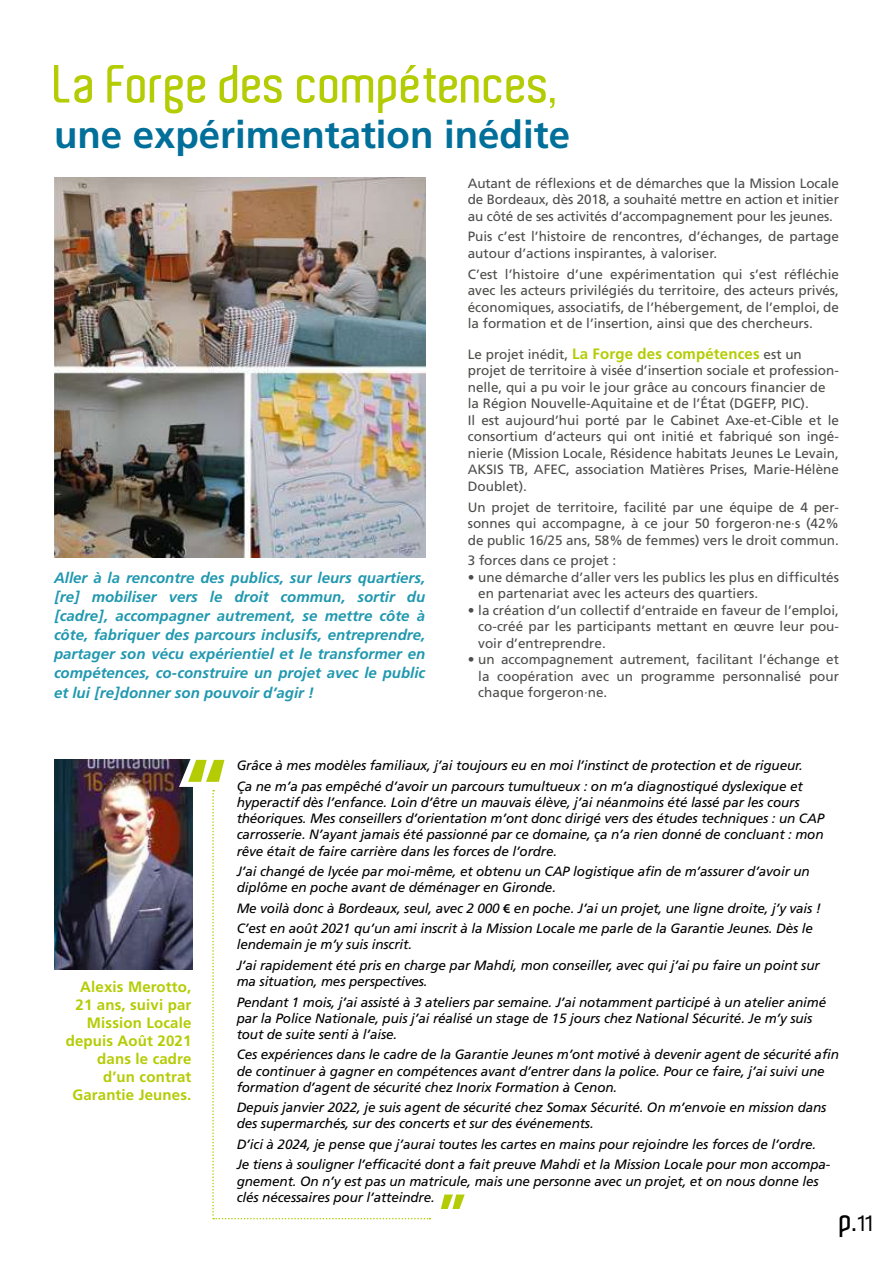
<style>
.page{position:relative;width:893px;height:1263px;background:#fff}
.page>*{position:absolute;margin:0;border:0;box-sizing:border-box;transform-origin:0 0}
.t1{font:600 51.75px "Aldo";color:#b4cc04}
.t2{font:700 38.4px "Frutiger";color:#006f99}
.t3{font:600 29.7px "Aldo";color:#000}
.t4{font:italic 700 15px/19px "Frutiger";color:#2098af;text-align:justify}
.t5{font:700 15px/18px "Frutiger";letter-spacing:.01em;color:#b4cc04;text-align:right}
.t6{font:italic 13.5px/16.2px "Frutiger";letter-spacing:-.01em;color:#000}
.t7{font:13.5px/16.5px "Frutiger";color:#4d4d4c;text-align:justify}
.s1{font-weight:400;font-size:13.5px;color:#4d4d4c}
.s2{font-family:"Myriad Pro";font-weight:600;font-style:normal}
.s3{font-size:21.6px}
</style>
<div class="page">
<img style="left:54px;top:760px;width:125px;height:209px">
<svg style="left:179px;top:759px;width:251px;height:460px"></svg>
<svg style="left:441px;top:1194px;width:24px;height:15px"></svg>
<img style="left:54px;top:177px;width:371px;height:380px">
<h1 class="t1" style="left:54px;top:55px;width:505px">La Forge des compétences,</h1>
<h2 class="t2" style="left:54px;top:112px;width:517px">une expérimentation inédite</h2>
<p class="t4" style="left:54px;top:568px;width:373px">Aller à la rencontre des publics, sur leurs quartiers, [re] mobiliser vers le droit commun, sortir du [cadre], accompagner autrement, se mettre côte à côte, fabriquer des parcours inclusifs, entreprendre, partager son vécu expérientiel et le transformer en compétences, co-construire un projet avec le public et lui [re]donner son pouvoir d’agir !</p>
<p class="t7" style="left:468px;top:175px;width:373px">Autant de réflexions et de démarches que la Mission Locale de Bordeaux, dès 2018, a souhaité mettre en action et initier au côté de ses activités d’accompagnement pour les jeunes.</p>
<p class="t7" style="left:468px;top:228px;width:373px">Puis c’est l’histoire de rencontres, d’échanges, de partage autour d’actions inspirantes, à valoriser.</p>
<p class="t7" style="left:468px;top:266px;width:373px">C’est l’histoire d’une expérimentation qui s’est réfléchie avec les acteurs privilégiés du territoire, des acteurs privés, économiques, associatifs, de l’hébergement, de l’emploi, de la formation et de l’insertion, ainsi que des chercheurs.</p>
<p class="t5" style="left:468px;top:345px;width:336px"><span class="s1">Le projet inédit,</span> La Forge des compétences <span class="s1">est un</span></p>
<p class="t7" style="left:468px;top:362px;width:373px;text-align:left">projet de territoire à visée d’insertion sociale et profession&shy;nelle, qui a pu voir le jour grâce au concours financier de la Région Nouvelle-Aquitaine et de l’État (DGEFP, PIC).<br>Il est aujourd’hui porté par le Cabinet Axe-et-Cible et le consortium d’acteurs qui ont initié et fabriqué son ingé&shy;nierie (Mission Locale, Résidence habitats Jeunes Le Levain, AKSIS TB, AFEC, association Matières Prises, Marie-Hélène Doublet).</p>
<p class="t7" style="left:468px;top:499px;width:373px">Un projet de territoire, facilité par une équipe de 4 per&shy;sonnes qui accompagne, à ce jour 50 forgeron·ne·s (42% de public 16/25 ans, 58% de femmes) vers le droit commun.</p>
<p class="t7" style="left:468px;top:552px;width:150px">3 forces dans ce projet :</p>
<p class="t7" style="left:478px;top:569px;width:362px;text-indent:-11px">• une démarche d’aller vers les publics les plus en difficultés en partenariat avec les acteurs des quartiers.</p>
<p class="t7" style="left:478px;top:602px;width:362px;text-indent:-11px">• la création d’un collectif d’entraide en faveur de l’emploi, co-créé par les participants mettant en œuvre leur pou&shy;voir d’entreprendre.</p>
<p class="t7" style="left:478px;top:651px;width:362px;text-indent:-11px">• un accompagnement autrement, facilitant l’échange et la coopération avec un programme personnalisé pour chaque forgeron·ne.</p>
<p class="t5" style="left:66px;top:978px;width:127px">Alexis Merotto,<br>21 ans, suivi par<br>Mission Locale depuis Août 2021 dans le cadre d’un contrat<br>Garantie Jeunes.</p>
<p class="t6" style="left:237px;top:755px;width:568px;line-height:20.4px">Grâce à mes modèles familiaux, j’ai toujours eu en moi l’instinct de protection et de rigueur.<br>Ça ne m’a pas empêché d’avoir un parcours tumultueux : on m’a diagnostiqué dyslexique et</p>
<p class="t6" style="left:237px;top:794px;width:589px">hyperactif dès l’enfance. Loin d’être un mauvais élève, j’ai néanmoins été lassé par les cours théoriques. Mes conseillers d’orientation m’ont donc dirigé vers des études techniques : un CAP carrosserie. N’ayant jamais été passionné par ce domaine, ça n’a rien donné de concluant : mon rêve était de faire carrière dans les forces de l’ordre.</p>
<p class="t6" style="left:237px;top:863px;width:575px">J’ai changé de lycée par moi-même, et obtenu un CAP logistique afin de m’assurer d’avoir un diplôme en poche avant de déménager en Gironde.</p>
<p class="t6" style="left:237px;top:898px;width:586px;line-height:20.4px">Me voilà donc à Bordeaux, seul, avec 2 000 <span class="s2">€</span> en poche. J’ai un projet, une ligne droite, j’y vais !<br>C’est en août 2021 qu’un ami inscrit à la Mission Locale me parle de la Garantie Jeunes. Dès le</p>
<p class="t6" style="left:237px;top:934px;width:584px;line-height:20.4px">lendemain je m’y suis inscrit.<br>J’ai rapidement été pris en charge par Mahdi, mon conseiller, avec qui j’ai pu faire un point sur</p>
<p class="t6" style="left:237px;top:971px;width:591px;line-height:20.4px">ma situation, mes perspectives.<br>Pendant 1 mois, j’ai assisté à 3 ateliers par semaine. J’ai notamment participé à un atelier animé</p>
<p class="t6" style="left:237px;top:1010px;width:577px">par la Police Nationale, puis j’ai réalisé un stage de 15 jours chez National Sécurité. Je m’y suis tout de suite senti à l’aise.</p>
<p class="t6" style="left:237px;top:1046px;width:604px">Ces expériences dans le cadre de la Garantie Jeunes m’ont motivé à devenir agent de sécurité afin de continuer à gagner en compétences avant d’entrer dans la police. Pour ce faire, j’ai suivi une formation d’agent de sécurité chez Inorix Formation à Cenon.</p>
<p class="t6" style="left:237px;top:1099px;width:591px">Depuis janvier 2022, je suis agent de sécurité chez Somax Sécurité. On m’envoie en mission dans des supermarchés, sur des concerts et sur des événements.</p>
<p class="t6" style="left:237px;top:1134px;width:595px;line-height:20.4px">D’ici à 2024, je pense que j’aurai toutes les cartes en mains pour rejoindre les forces de l’ordre.<br>Je tiens à souligner l’efficacité dont a fait preuve Mahdi et la Mission Locale pour mon accompa-</p>
<p class="t6" style="left:237px;top:1173px;width:583px">gnement. On n’y est pas un matricule, mais une personne avec un projet, et on nous donne les clés nécessaires pour l’atteindre.</p>
<h3 class="t3" style="left:840px;top:1203px;width:35px">p.<span class="s3">11</span></h3>
</div>
